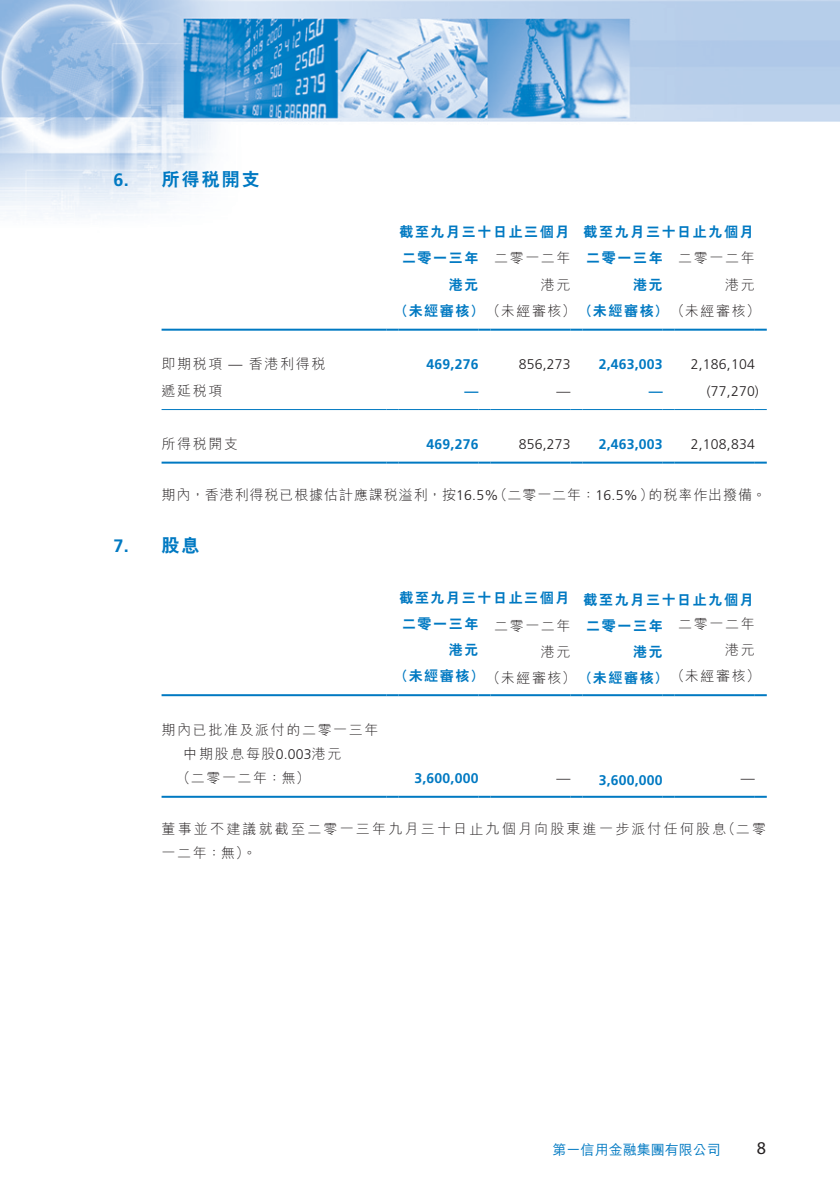
<style>
.page{position:relative;width:840px;height:1191px;background:#fff}
.page>*{position:absolute;margin:0;border:0;box-sizing:border-box;transform-origin:0 0}
._17_H1__Note{font:800 18px "C Hei 2 HK";letter-spacing:.115em;color:#0079c2}
._17_H1__Note-2{font:700 18px "Frutiger LT Std";color:#0079c2}
.t1{font:18px "Myriad Pro";color:#231f20}
._02_Note_Text{font:800 14px "C Hei 2 HK";letter-spacing:.115em;color:#0079c2}
._26___P2__Note{font:300 14px/24px "M Hei HK";letter-spacing:.155em;color:#231f20}
._29_Table_Stub__Note{font:300 14px/24px "M Hei HK";letter-spacing:.115em;color:#231f20}
._02_Note_Text-2{font:700 14px "Frutiger LT Std";letter-spacing:.015em;color:#0079c2}
._02_Note_Text-3{font:300 14px "M Hei HK";letter-spacing:.115em;color:#231f20}
._02_Note_Text-4{font:300 14px "Frutiger LT Std";letter-spacing:.015em;color:#231f20}
._26___P2__Note-2{font:300 14px "M Hei HK";letter-spacing:.065em;color:#231f20}
.t2{font:500 14px "M Hei HK";color:#0079c2}
.s1{font-family:"M Hei HK";font-weight:300;color:#231f20}
.s2{font-family:"Frutiger LT Std"}
.s3{font-family:"C Hei 2 HK";font-weight:800;color:#0079c2}
</style>
<div class="page">
<img style="left:1px;top:0;width:838px;height:798px">
<img style="left:0;top:0;width:1px;height:1191px">
<hr style="left:161px;top:329px;width:225px;height:2px;background:#0079c2">
<svg style="left:386px;top:329px;width:12px;height:2px"></svg>
<hr style="left:398px;top:329px;width:80px;height:2px;background:#0079c2">
<svg style="left:478px;top:329px;width:12px;height:2px"></svg>
<hr style="left:490px;top:329px;width:80px;height:2px;background:#0079c2">
<svg style="left:570px;top:329px;width:12px;height:2px"></svg>
<hr style="left:582px;top:329px;width:80px;height:2px;background:#0079c2">
<svg style="left:662px;top:329px;width:12px;height:2px"></svg>
<hr style="left:674px;top:329px;width:80px;height:2px;background:#0079c2">
<svg style="left:754px;top:329px;width:12px;height:2px"></svg>
<hr style="left:161px;top:461px;width:225px;height:2px;background:#0079c2">
<svg style="left:386px;top:461px;width:12px;height:2px"></svg>
<hr style="left:398px;top:461px;width:80px;height:2px;background:#0079c2">
<svg style="left:478px;top:461px;width:12px;height:2px"></svg>
<hr style="left:490px;top:461px;width:80px;height:2px;background:#0079c2">
<svg style="left:570px;top:461px;width:12px;height:2px"></svg>
<hr style="left:582px;top:461px;width:80px;height:2px;background:#0079c2">
<svg style="left:662px;top:461px;width:12px;height:2px"></svg>
<hr style="left:674px;top:461px;width:80px;height:2px;background:#0079c2">
<svg style="left:754px;top:461px;width:12px;height:2px"></svg>
<hr style="left:161px;top:409px;width:225px;height:1px;background:#0079c2">
<svg style="left:386px;top:409px;width:12px;height:1px"></svg>
<hr style="left:398px;top:409px;width:80px;height:1px;background:#0079c2">
<svg style="left:478px;top:409px;width:12px;height:1px"></svg>
<hr style="left:490px;top:409px;width:80px;height:1px;background:#0079c2">
<svg style="left:570px;top:409px;width:12px;height:1px"></svg>
<hr style="left:582px;top:409px;width:80px;height:1px;background:#0079c2">
<svg style="left:662px;top:409px;width:12px;height:1px"></svg>
<hr style="left:674px;top:409px;width:80px;height:1px;background:#0079c2">
<svg style="left:754px;top:409px;width:12px;height:1px"></svg>
<hr style="left:161px;top:694px;width:225px;height:2px;background:#0079c2">
<svg style="left:386px;top:694px;width:12px;height:2px"></svg>
<hr style="left:398px;top:694px;width:80px;height:2px;background:#0079c2">
<svg style="left:478px;top:694px;width:12px;height:2px"></svg>
<hr style="left:490px;top:694px;width:80px;height:2px;background:#0079c2">
<svg style="left:570px;top:694px;width:12px;height:2px"></svg>
<hr style="left:582px;top:694px;width:80px;height:2px;background:#0079c2">
<svg style="left:662px;top:694px;width:12px;height:2px"></svg>
<hr style="left:674px;top:694px;width:80px;height:2px;background:#0079c2">
<svg style="left:754px;top:694px;width:12px;height:2px"></svg>
<hr style="left:161px;top:796px;width:225px;height:2px;background:#0079c2">
<svg style="left:386px;top:796px;width:12px;height:2px"></svg>
<hr style="left:398px;top:796px;width:80px;height:2px;background:#0079c2">
<svg style="left:478px;top:796px;width:12px;height:2px"></svg>
<hr style="left:490px;top:796px;width:80px;height:2px;background:#0079c2">
<svg style="left:570px;top:796px;width:12px;height:2px"></svg>
<hr style="left:582px;top:796px;width:80px;height:2px;background:#0079c2">
<svg style="left:662px;top:796px;width:12px;height:2px"></svg>
<hr style="left:674px;top:796px;width:80px;height:2px;background:#0079c2">
<svg style="left:754px;top:796px;width:12px;height:2px"></svg>
<p class="_17_H1__Note-2" style="left:113px;top:169px;width:17px">6.</p>
<p class="_17_H1__Note-2" style="left:113px;top:535px;width:17px">7.</p>
<p class="_17_H1__Note" style="left:161px;top:167px;width:100px">所得稅開支</p>
<p class="_02_Note_Text" style="left:399px;top:222px;width:171px">截至九月三十日止三個月</p>
<p class="_02_Note_Text" style="left:583px;top:222px;width:171px">截至九月三十日止九個月</p>
<p class="_02_Note_Text" style="left:402px;top:249px;width:78px">二零一三年</p>
<p class="_02_Note_Text-3" style="left:494px;top:248px;width:78px">二零一二年</p>
<p class="_02_Note_Text" style="left:586px;top:249px;width:78px">二零一三年</p>
<p class="_02_Note_Text-3" style="left:678px;top:248px;width:78px">二零一二年</p>
<p class="_02_Note_Text" style="left:448px;top:275px;width:31px">港元</p>
<p class="_02_Note_Text" style="left:394px;top:301px;width:367px">（未經審核）<span class="s1">（未經審核）</span>（未經審核）<span class="s1">（未經審核(</span></p>
<p class="_02_Note_Text-3" style="left:540px;top:275px;width:31px">港元</p>
<p class="_02_Note_Text" style="left:632px;top:275px;width:31px">港元</p>
<p class="_02_Note_Text-3" style="left:724px;top:275px;width:31px">港元</p>
<p class="_29_Table_Stub__Note" style="left:161px;top:352px;width:165px">即期稅項 <span class="s2">—</span> 香港利得稅</p>
<p class="_02_Note_Text-2" style="left:426px;top:356px;width:53px">469,276</p>
<p class="_02_Note_Text-4" style="left:518px;top:357px;width:53px">856,273</p>
<p class="_02_Note_Text-2" style="left:598px;top:356px;width:65px">2,463,003</p>
<p class="_02_Note_Text-4" style="left:690px;top:357px;width:65px">2,186,104</p>
<p class="_29_Table_Stub__Note" style="left:161px;top:378px;width:62px">遞延稅項</p>
<p class="_02_Note_Text-2" style="left:464px;top:383px;width:15px">—</p>
<p class="_02_Note_Text-4" style="left:556px;top:383px;width:15px">—</p>
<p class="_02_Note_Text-2" style="left:648px;top:383px;width:15px">—</p>
<p class="_02_Note_Text-4" style="left:706px;top:383px;width:53px">)77,270(</p>
<p class="_29_Table_Stub__Note" style="left:161px;top:431px;width:78px">所得稅開支</p>
<p class="_02_Note_Text-2" style="left:426px;top:436px;width:53px">469,276</p>
<p class="_02_Note_Text-4" style="left:518px;top:436px;width:53px">856,273</p>
<p class="_02_Note_Text-2" style="left:598px;top:436px;width:65px">2,463,003</p>
<p class="_02_Note_Text-4" style="left:690px;top:436px;width:65px">2,108,834</p>
<p class="_26___P2__Note" style="left:493px;top:482px;width:162px">（二零一二年：<span class="s2">16.5%</span>）</p>
<p class="_26___P2__Note-2" style="left:161px;top:485px;width:338px">期內，香港利得稅已根據估計應課稅溢利，按<span class="s2">16.5%</span></p>
<p class="_17_H1__Note" style="left:161px;top:533px;width:40px">股息</p>
<p class="_26___P2__Note-2" style="left:648px;top:485px;width:119px">的稅率作出撥備。</p>
<p class="_02_Note_Text" style="left:399px;top:588px;width:171px">截至九月三十日止三個月</p>
<p class="_02_Note_Text" style="left:583px;top:590px;width:171px">截至九月三十日止九個月</p>
<p class="_02_Note_Text" style="left:402px;top:614px;width:78px">二零一三年</p>
<p class="_02_Note_Text-3" style="left:494px;top:616px;width:78px">二零一二年</p>
<p class="_02_Note_Text" style="left:586px;top:616px;width:78px">二零一三年</p>
<p class="_02_Note_Text-3" style="left:678px;top:614px;width:78px">二零一二年</p>
<p class="_02_Note_Text" style="left:448px;top:640px;width:31px">港元</p>
<p class="_02_Note_Text-3" style="left:540px;top:642px;width:31px">港元</p>
<p class="_02_Note_Text" style="left:632px;top:642px;width:31px">港元</p>
<p class="_02_Note_Text-3" style="left:724px;top:640px;width:31px">港元</p>
<p class="_29_Table_Stub__Note" style="left:183px;top:717px;width:196px;text-indent:-22px">期內已批准及派付的二零一三年中期股息每股<span class="s2">0.003</span>港元</p>
<p class="_29_Table_Stub__Note" style="left:176px;top:765px;width:135px">（二零一二年：無(</p>
<p class="_02_Note_Text" style="left:394px;top:667px;width:91px">（未經審核）</p>
<p class="_02_Note_Text-3" style="left:486px;top:668px;width:183px">（未經審核）<span class="s3">（未經審核）</span></p>
<p class="_02_Note_Text-3" style="left:670px;top:666px;width:91px">（未經審核(</p>
<p class="_02_Note_Text-2" style="left:414px;top:770px;width:65px">3,600,000</p>
<p class="_02_Note_Text-4" style="left:556px;top:770px;width:15px">—</p>
<p class="_02_Note_Text-2" style="left:598px;top:772px;width:65px">3,600,000</p>
<p class="_02_Note_Text-4" style="left:740px;top:770px;width:15px">—</p>
<p class="_26___P2__Note" style="left:161px;top:816px;width:566px">董事並不建議就截至二零一三年九月三十日止九個月向股東進一步派付任何股息一二年：無。(</p>
<p class="_26___P2__Note" style="left:721px;top:816px;width:46px">（二零</p>
<p class="t2" style="left:552px;top:1139px;width:169px">第一信用金融集團有限公司</p>
<p class="t1" style="left:756px;top:1137px;width:11px">8</p>
</div>
